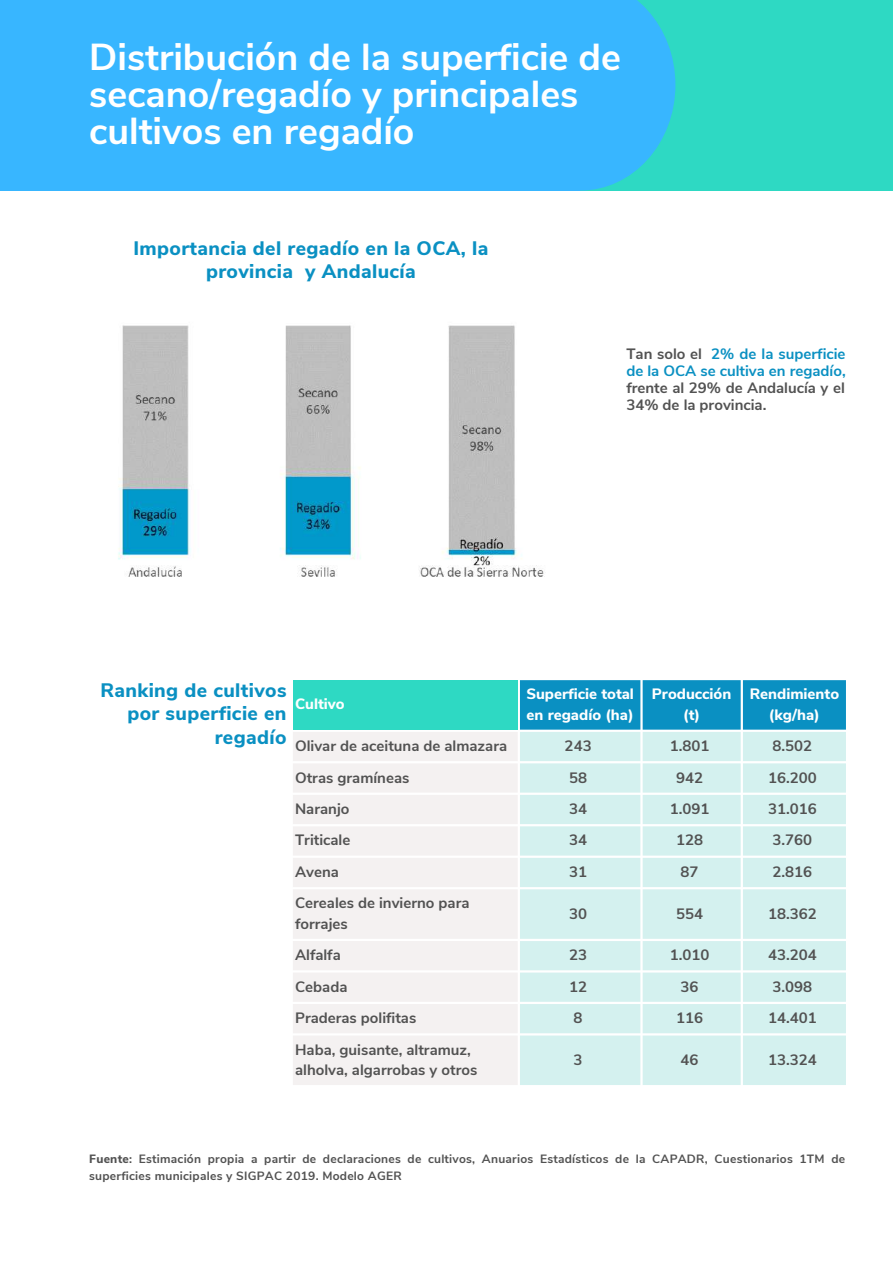
<style>
.page{position:relative;width:893px;height:1264px;background:#fff}
.page>*{position:absolute;margin:0;border:0;box-sizing:border-box;transform-origin:0 0}
.t1{font:700 37.5px/37px "Nunito Sans";color:#fff}
.t2{font:800 19.5px/23.5px "Nunito Sans";letter-spacing:.02em;color:#0a90c2;text-align:right}
.t3{font:700 15px/20.2px "Nunito Sans";color:#525252}
.t4{font:800 15px/20.2px "Nunito Sans";color:#fff;text-align:center}
.t5{font:700 15px/16.8px "Nunito Sans";color:#0a90c2}
.t6{font:700 12px/17px "Nunito Sans";letter-spacing:.02em;color:#525252}
.s1{color:#525252}
.s2{font-weight:800}
</style>
<div class="page">
<div style="left:580px;top:0;width:312px;height:191px;background:#2ed9c3"></div>
<div style="left:0;top:0;width:580px;height:191px;background:#38b6ff"></div>
<svg style="left:580px;top:0;width:95px;height:190px"></svg>
<div style="left:293px;top:680px;width:224px;height:49px;background:#2ed9c3"></div>
<div style="left:520px;top:680px;width:325px;height:49px;background:#0a90c2"></div>
<div style="left:293px;top:732px;width:224px;height:352px;background:#f4f1f1"></div>
<svg style="left:520px;top:732px;width:325px;height:352px;fill:#d4f1ef"></svg>
<img style="left:118px;top:325px;width:427px;height:252px">
<h1 class="t1" style="left:89px;top:39px;width:533px">Distribución de la superficie de secano/regadío y principales cultivos en regadío</h1>
<h2 class="t2" style="left:133px;top:236px;width:356px;text-align:center">Importancia del regadío en la OCA, la provincia y Andalucía</h2>
<p class="t5" style="left:626px;top:346px;width:221px"><span class="s1">Tan solo el</span> 2% de la superficie de la OCA se cultiva en regadío,</p>
<p class="t3" style="left:626px;top:380px;width:220px;line-height:16.8px">frente al 29% de Andalucía y el<br>34% de la provincia.</p>
<h2 class="t2" style="left:100px;top:678px;width:188px">Ranking de cultivos por superficie en regadío</h2>
<p class="t4" style="left:295px;top:694px;width:51px">Cultivo</p>
<p class="t4" style="left:526px;top:684px;width:109px;text-align:left">Superficie total en regadío (ha)</p>
<p class="t4" style="left:652px;top:684px;width:81px">Producción (t)</p>
<p class="t4" style="left:749px;top:684px;width:91px">Rendimiento (kg/ha)</p>
<p class="t3" style="left:295px;top:736px;width:213px">Olivar de aceituna de almazara</p>
<p class="t3" style="left:564px;top:736px;width:28px">243</p>
<p class="t3" style="left:669px;top:736px;width:41px">1.801</p>
<p class="t3" style="left:772px;top:736px;width:41px">8.502</p>
<p class="t3" style="left:295px;top:767px;width:116px">Otras gramíneas</p>
<p class="t3" style="left:569px;top:767px;width:19px">58</p>
<p class="t3" style="left:676px;top:767px;width:28px">942</p>
<p class="t3" style="left:768px;top:767px;width:50px">16.200</p>
<p class="t3" style="left:295px;top:799px;width:56px">Naranjo</p>
<p class="t3" style="left:569px;top:799px;width:19px">34</p>
<p class="t3" style="left:669px;top:799px;width:41px">1.091</p>
<p class="t3" style="left:768px;top:799px;width:50px">31.016</p>
<p class="t3" style="left:295px;top:830px;width:57px">Triticale</p>
<p class="t3" style="left:569px;top:830px;width:19px">34</p>
<p class="t3" style="left:676px;top:830px;width:28px">128</p>
<p class="t3" style="left:772px;top:830px;width:41px">3.760</p>
<p class="t3" style="left:295px;top:861px;width:45px">Avena</p>
<p class="t3" style="left:569px;top:861px;width:19px">31</p>
<p class="t3" style="left:680px;top:861px;width:19px">87</p>
<p class="t3" style="left:772px;top:861px;width:41px">2.816</p>
<p class="t3" style="left:295px;top:893px;width:176px">Cereales de invierno para forrajes</p>
<p class="t3" style="left:569px;top:903px;width:19px">30</p>
<p class="t3" style="left:676px;top:903px;width:28px">554</p>
<p class="t3" style="left:768px;top:903px;width:50px">18.362</p>
<p class="t3" style="left:295px;top:945px;width:47px">Alfalfa</p>
<p class="t3" style="left:569px;top:945px;width:19px">23</p>
<p class="t3" style="left:669px;top:945px;width:41px">1.010</p>
<p class="t3" style="left:768px;top:945px;width:50px">43.204</p>
<p class="t3" style="left:295px;top:976px;width:54px">Cebada</p>
<p class="t3" style="left:569px;top:976px;width:19px">12</p>
<p class="t3" style="left:680px;top:976px;width:19px">36</p>
<p class="t3" style="left:772px;top:976px;width:41px">3.098</p>
<p class="t3" style="left:295px;top:1008px;width:123px">Praderas polifitas</p>
<p class="t3" style="left:573px;top:1008px;width:10px">8</p>
<p class="t3" style="left:676px;top:1008px;width:28px">116</p>
<p class="t3" style="left:768px;top:1008px;width:50px">14.401</p>
<p class="t3" style="left:295px;top:1039px;width:184px">Haba, guisante, altramuz, alholva, algarrobas y otros</p>
<p class="t3" style="left:573px;top:1049px;width:10px">3</p>
<p class="t3" style="left:680px;top:1049px;width:19px">46</p>
<p class="t3" style="left:768px;top:1049px;width:50px">13.324</p>
<p class="t6" style="left:89px;top:1150px;width:757px"><span class="s2">Fuente</span>: Estimación propia a partir de declaraciones de cultivos, Anuarios Estadísticos de la CAPADR, Cuestionarios 1TM de superficies municipales y SIGPAC 2019. Modelo AGER</p>
</div>
